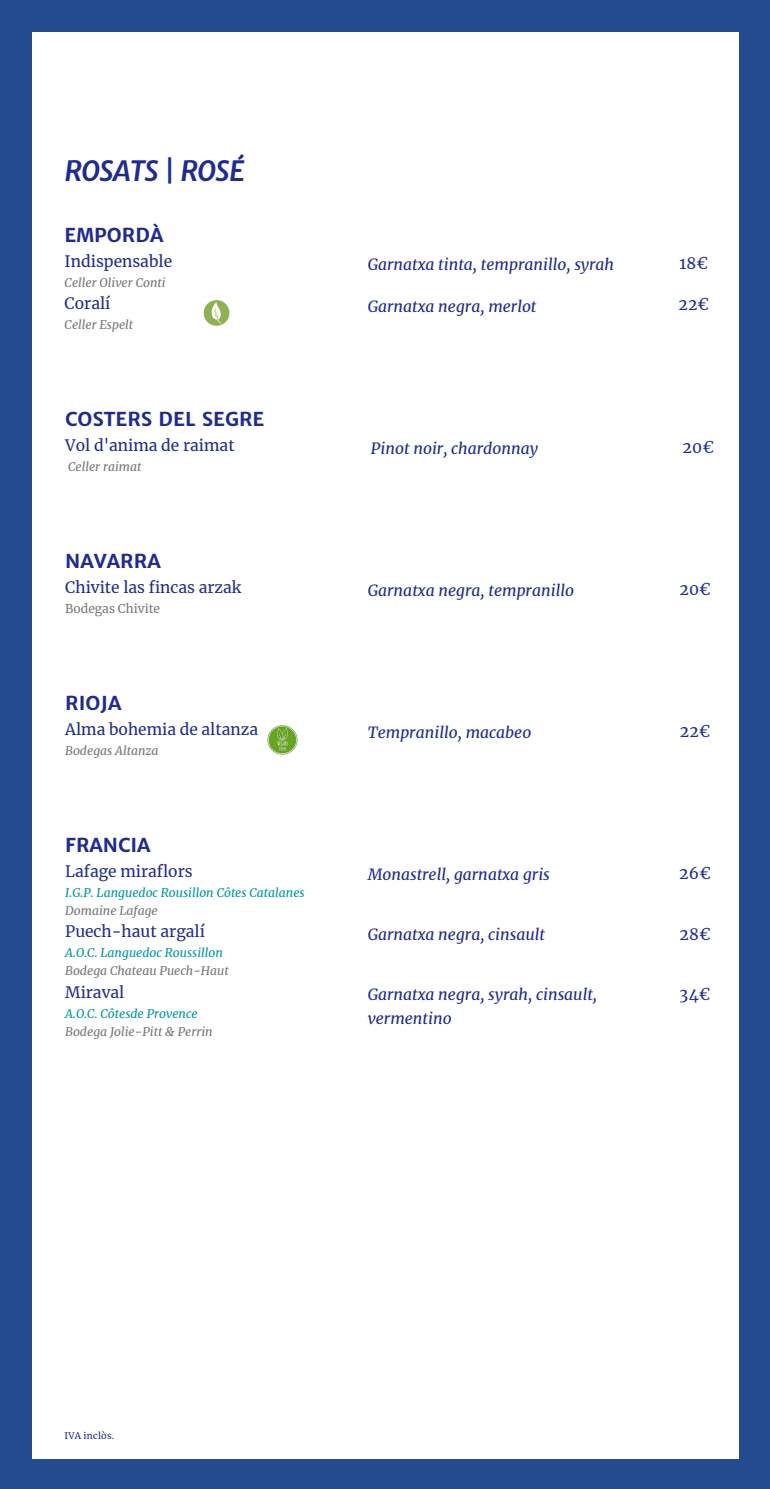
<style>
.page{position:relative;width:770px;height:1489px;background:#fff}
.page>*{position:absolute;margin:0;border:0;box-sizing:border-box;transform-origin:0 0}
.t1{font:italic 700 27.65px "Merriweather Sans";letter-spacing:-.025em;color:#1f2b8f}
.t2{font:700 19.25px "Merriweather Sans";color:#1f2b8f}
.t3{font:italic 15.58px "Merriweather";color:#1f2b8f}
.t4{font:15.58px "Merriweather";color:#1f2b8f}
.t5{font:italic 12.08px "Merriweather";color:#777}
.t6{font:italic 12.08px "Merriweather";color:#03989e}
.t7{font:12.08px "Merriweather";color:#777}
.t8{font:9.1px "Merriweather";letter-spacing:.025em;color:#1f2b8f}
</style>
<div class="page">
<img style="left:267px;top:725px;width:30px;height:30px">
<div style="left:0;top:0;width:31px;height:1488px;background:#224c8f"></div>
<div style="left:738px;top:0;width:31px;height:1488px;background:#224c8f"></div>
<div style="left:0;top:0;width:769px;height:32px;background:#224c8f"></div>
<div style="left:0;top:1458px;width:769px;height:30px;background:#224c8f"></div>
<img style="left:203px;top:301px;width:27px;height:25px">
<p class="t1" style="left:65px;top:154px;width:182px">ROSATS | ROSÉ</p>
<p class="t2" style="left:65px;top:223px;width:100px">EMPORDÀ</p>
<p class="t4" style="left:65px;top:252px;width:109px">Indispensable</p>
<p class="t5" style="left:65px;top:275px;width:102px">Celler Oliver Conti</p>
<p class="t4" style="left:65px;top:294px;width:47px">Coralí</p>
<p class="t5" style="left:65px;top:317px;width:70px">Celler Espelt</p>
<p class="t2" style="left:65px;top:407px;width:200px">COSTERS DEL SEGRE</p>
<p class="t4" style="left:65px;top:436px;width:171px">Vol d'anima de raimat</p>
<p class="t5" style="left:68px;top:459px;width:75px">Celler raimat</p>
<p class="t2" style="left:65px;top:549px;width:97px">NAVARRA</p>
<p class="t4" style="left:65px;top:578px;width:177px">Chivite las fincas arzak</p>
<p class="t7" style="left:65px;top:601px;width:96px">Bodegas Chivite</p>
<p class="t2" style="left:65px;top:691px;width:58px">RIOJA</p>
<p class="t4" style="left:65px;top:719px;width:194px">Alma bohemia de altanza</p>
<p class="t5" style="left:65px;top:743px;width:95px">Bodegas Altanza</p>
<p class="t2" style="left:65px;top:833px;width:87px">FRANCIA</p>
<p class="t4" style="left:65px;top:861px;width:129px">Lafage miraflors</p>
<p class="t6" style="left:65px;top:885px;width:241px">I.G.P. Languedoc Rousillon Côtes Catalanes</p>
<p class="t5" style="left:65px;top:903px;width:94px">Domaine Lafage</p>
<p class="t4" style="left:65px;top:922px;width:141px">Puech-haut argalí</p>
<p class="t6" style="left:65px;top:945px;width:159px">A.O.C. Languedoc Roussillon</p>
<p class="t5" style="left:65px;top:963px;width:165px">Bodega Chateau Puech-Haut</p>
<p class="t4" style="left:65px;top:982px;width:61px">Miraval</p>
<p class="t6" style="left:65px;top:1005px;width:134px">A.O.C. Côtesde Provence</p>
<p class="t5" style="left:65px;top:1023px;width:149px">Bodega Jolie-Pitt &amp; Perrin</p>
<p class="t3" style="left:367px;top:254px;width:248px">Garnatxa tinta, tempranillo, syrah</p>
<p class="t3" style="left:367px;top:297px;width:170px">Garnatxa negra, merlot</p>
<p class="t4" style="left:679px;top:253px;width:30px">18€</p>
<p class="t4" style="left:678px;top:295px;width:32px">22€</p>
<p class="t3" style="left:371px;top:438px;width:168px">Pinot noir, chardonnay</p>
<p class="t4" style="left:682px;top:437px;width:33px">20€</p>
<p class="t3" style="left:367px;top:580px;width:207px">Garnatxa negra, tempranillo</p>
<p class="t4" style="left:679px;top:579px;width:33px">20€</p>
<p class="t3" style="left:367px;top:722px;width:165px">Tempranillo, macabeo</p>
<p class="t4" style="left:679px;top:721px;width:32px">22€</p>
<p class="t3" style="left:367px;top:864px;width:183px">Monastrell, garnatxa gris</p>
<p class="t4" style="left:678px;top:863px;width:33px">26€</p>
<p class="t3" style="left:367px;top:924px;width:179px">Garnatxa negra, cinsault</p>
<p class="t4" style="left:679px;top:924px;width:32px">28€</p>
<p class="t3" style="left:367px;top:985px;width:231px">Garnatxa negra, syrah, cinsault,</p>
<p class="t3" style="left:367px;top:1009px;width:85px">vermentino</p>
<p class="t4" style="left:679px;top:984px;width:32px">34€</p>
<p class="t8" style="left:65px;top:1430px;width:51px">IVA inclòs.</p>
</div>
